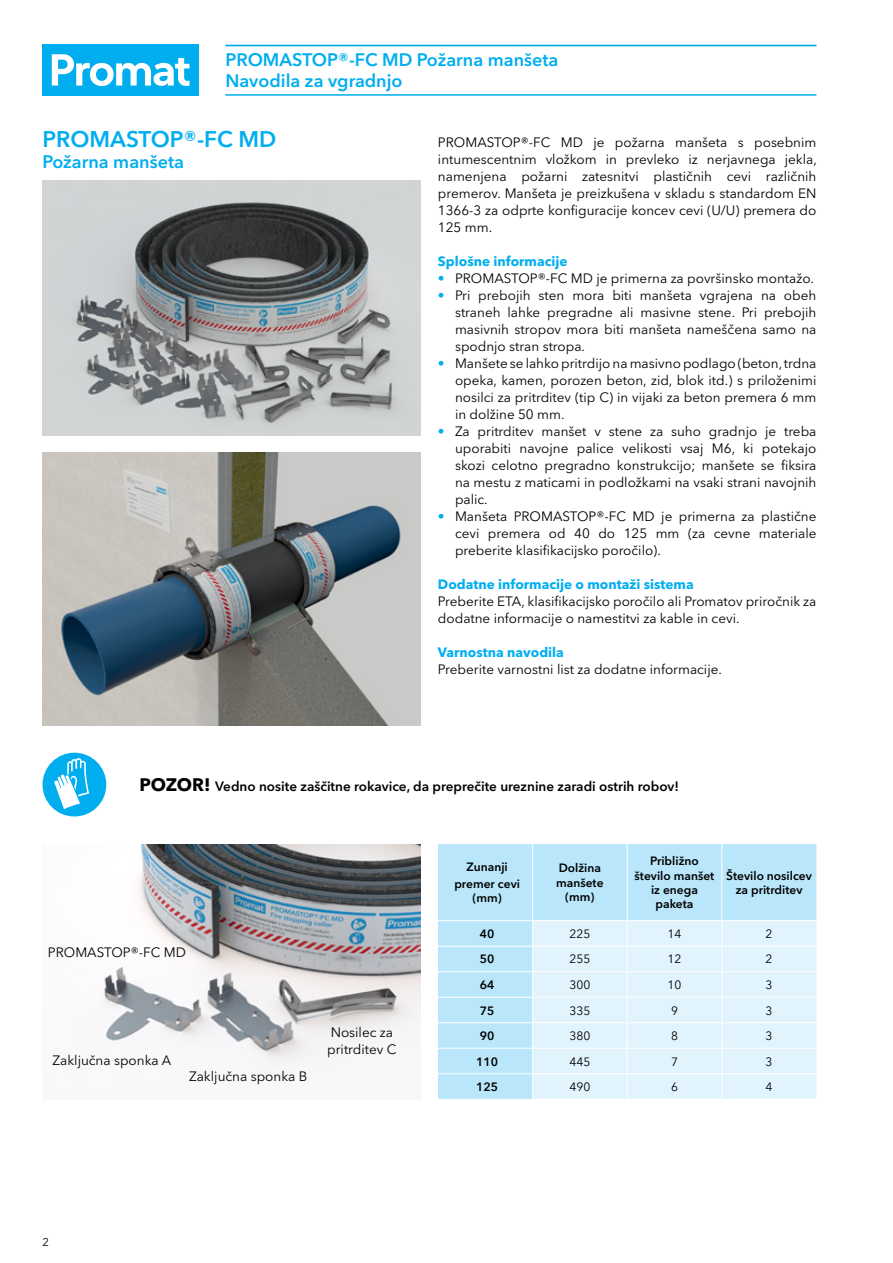
<style>
.page{position:relative;width:893px;height:1263px;background:#fff}
.page>*{position:absolute;margin:0;border:0;box-sizing:border-box;transform-origin:0 0}
.t1{font:600 22.5px "Avenir Next W1 G";color:#00aeef}
.t2{font:600 18px/21.3px "Avenir Next W1 G";color:#00aeef}
.t3{font:13.5px/17px "Avenir Next W1 G";color:#000;text-align:justify}
.t4{font:600 13.5px "Avenir Next W1 G";color:#000}
.t5{font:700 13.5px "Avenir Next W1 G";color:#00aeef}
.t6{font:600 12px/14.4px "Avenir Next W1 G";color:#000;text-align:center}
.t7{font:12px "Avenir Next W1 G";color:#000}
.t8{font:11.25px "Avenir Next W1 G";color:#000}
.s1{color:#00aeef}
.s2{font-weight:700;font-size:18px}
</style>
<div class="page">
<div style="left:43px;top:45px;width:156px;height:51px;background:#00aeef"></div>
<svg style="left:52px;top:54px;width:138px;height:32px"></svg>
<img style="left:43px;top:181px;width:378px;height:255px">
<img style="left:43px;top:453px;width:378px;height:272px">
<div style="left:43px;top:753px;width:63px;height:63px;background:#00aeef;border-radius:50%"></div>
<svg style="left:54px;top:758px;width:35px;height:51px"></svg>
<img style="left:103px;top:844px;width:318px;height:220px">
<hr style="left:225px;top:45px;width:591px;height:1px;background:#00aeef">
<hr style="left:225px;top:94px;width:591px;height:2px;background:#00aeef">
<div style="left:438px;top:844px;width:378px;height:255px;background:#b9e6fa"></div>
<div style="left:533px;top:921px;width:283px;height:178px;background:#e1f4fd"></div>
<hr style="left:438px;top:920px;width:95px;height:1px;background:#fff">
<hr style="left:627px;top:920px;width:95px;height:1px;background:#fff">
<hr style="left:533px;top:920px;width:94px;height:1px;background:#fff">
<hr style="left:533px;top:946px;width:94px;height:1px;background:#fff">
<hr style="left:627px;top:946px;width:95px;height:1px;background:#fff">
<hr style="left:533px;top:971px;width:94px;height:1px;background:#fff">
<hr style="left:627px;top:971px;width:95px;height:1px;background:#fff">
<hr style="left:533px;top:997px;width:94px;height:1px;background:#fff">
<hr style="left:627px;top:997px;width:95px;height:1px;background:#fff">
<hr style="left:533px;top:1022px;width:94px;height:1px;background:#fff">
<hr style="left:627px;top:1022px;width:95px;height:1px;background:#fff">
<hr style="left:533px;top:1048px;width:94px;height:1px;background:#fff">
<hr style="left:627px;top:1048px;width:95px;height:1px;background:#fff">
<hr style="left:533px;top:1073px;width:94px;height:1px;background:#fff">
<hr style="left:627px;top:1073px;width:95px;height:1px;background:#fff">
<hr style="left:627px;top:844px;width:1px;height:76px;background:#fff">
<hr style="left:721px;top:844px;width:1px;height:76px;background:#fff">
<svg style="left:627px;top:921px;width:1px;height:178px"></svg>
<svg style="left:721px;top:921px;width:1px;height:178px"></svg>
<hr style="left:532px;top:844px;width:1px;height:76px;background:#fff">
<svg style="left:532px;top:921px;width:1px;height:178px"></svg>
<hr style="left:438px;top:946px;width:95px;height:1px;background:#fff">
<hr style="left:438px;top:971px;width:95px;height:1px;background:#fff">
<hr style="left:438px;top:997px;width:95px;height:1px;background:#fff">
<hr style="left:438px;top:1022px;width:95px;height:1px;background:#fff">
<hr style="left:438px;top:1048px;width:95px;height:1px;background:#fff">
<hr style="left:438px;top:1073px;width:95px;height:1px;background:#fff">
<hr style="left:722px;top:920px;width:94px;height:1px;background:#fff">
<hr style="left:722px;top:946px;width:94px;height:1px;background:#fff">
<hr style="left:722px;top:971px;width:94px;height:1px;background:#fff">
<hr style="left:722px;top:997px;width:94px;height:1px;background:#fff">
<hr style="left:722px;top:1022px;width:94px;height:1px;background:#fff">
<hr style="left:722px;top:1048px;width:94px;height:1px;background:#fff">
<hr style="left:722px;top:1073px;width:94px;height:1px;background:#fff">
<h2 class="t2" style="left:225px;top:49px;width:335px">PROMASTOP®-FC MD Požarna manšeta<br>Navodila za vgradnjo</h2>
<h1 class="t1" style="left:43px;top:125px;width:235px">PROMASTOP®-FC MD</h1>
<h2 class="t2" style="left:43px;top:151px;width:143px">Požarna manšeta</h2>
<p class="t3" style="left:438px;top:134px;width:380px">PROMASTOP®-FC MD je požarna manšeta s posebnim intumescentnim vložkom in prevleko iz nerjavnega jekla, namenjena požarni zatesnitvi plastičnih cevi različnih premerov. Manšeta je preizkušena v skladu s standardom EN 1366-3 za odprte konfiguracije koncev cevi (U/U) premera do 125 mm.</p>
<p class="t5" style="left:438px;top:253px;width:131px">Splošne informacije</p>
<p class="t3" style="left:438px;top:270px;width:378px"><span class="s1">•</span> PROMASTOP®-FC MD je primerna za površinsko montažo.</p>
<p class="t3" style="left:455px;top:287px;width:363px;text-indent:-17px"><span class="s1">•</span> Pri prebojih sten mora biti manšeta vgrajena na obeh straneh lahke pregradne ali masivne stene. Pri prebojih masivnih stropov mora biti manšeta nameščena samo na spodnjo stran stropa.</p>
<p class="t3" style="left:455px;top:355px;width:363px;text-indent:-17px"><span class="s1">•</span> Manšete se lahko pritrdijo na masivno podlago (beton, trdna opeka, kamen, porozen beton, zid, blok itd.) s priloženimi nosilci za pritrditev (tip C) in vijaki za beton premera 6 mm in dolžine 50 mm.</p>
<p class="t3" style="left:455px;top:423px;width:363px;text-indent:-17px"><span class="s1">•</span> Za pritrditev manšet v stene za suho gradnjo je treba uporabiti navojne palice velikosti vsaj M6, ki potekajo skozi celotno pregradno konstrukcijo; manšete se fiksira na mestu z maticami in podložkami na vsaki strani navojnih palic.</p>
<p class="t3" style="left:455px;top:508px;width:363px;text-indent:-17px"><span class="s1">•</span> Manšeta PROMASTOP®-FC MD je primerna za plastične cevi premera od 40 do 125 mm (za cevne materiale preberite klasifikacijsko poročilo).</p>
<p class="t5" style="left:438px;top:576px;width:257px">Dodatne informacije o montaži sistema</p>
<p class="t3" style="left:438px;top:593px;width:380px">Preberite ETA, klasifikacijsko poročilo ali Promatov priročnik za dodatne informacije o namestitvi za kable in cevi.</p>
<p class="t5" style="left:438px;top:644px;width:127px">Varnostna navodila</p>
<p class="t3" style="left:438px;top:661px;width:285px">Preberite varnostni list za dodatne informacije.</p>
<p class="t4" style="left:139px;top:778px;width:541px"><span class="s2">POZOR!</span> Vedno nosite zaščitne rokavice, da preprečite ureznine zaradi ostrih robov!</p>
<p class="t6" style="left:454px;top:858px;width:67px;line-height:17px">Zunanji premer cevi</p>
<p class="t6" style="left:473px;top:891px;width:31px">(mm)</p>
<p class="t6" style="left:556px;top:861px;width:49px">Dolžina manšete (mm)</p>
<p class="t6" style="left:635px;top:854px;width:81px">Približno število manšet iz enega paketa</p>
<p class="t6" style="left:726px;top:868px;width:87px">Število nosilcev za pritrditev</p>
<p class="t3" style="left:48px;top:943px;width:140px">PROMASTOP®-FC MD</p>
<p class="t3" style="left:53px;top:1052px;width:120px">Zaključna sponka A</p>
<p class="t3" style="left:189px;top:1068px;width:120px">Zaključna sponka B</p>
<p class="t3" style="left:327px;top:1024px;width:71px">Nosilec za pritrditev C</p>
<p class="t8" style="left:43px;top:1235px;width:8px">2</p>
<p class="t6" style="left:480px;top:926px;width:16px">40</p>
<p class="t7" style="left:569px;top:926px;width:22px">225</p>
<p class="t7" style="left:667px;top:926px;width:15px">14</p>
<p class="t7" style="left:766px;top:926px;width:8px">2</p>
<p class="t6" style="left:480px;top:952px;width:16px">50</p>
<p class="t7" style="left:569px;top:952px;width:22px">255</p>
<p class="t7" style="left:667px;top:952px;width:15px">12</p>
<p class="t7" style="left:766px;top:952px;width:8px">2</p>
<p class="t6" style="left:480px;top:977px;width:16px">64</p>
<p class="t7" style="left:569px;top:978px;width:22px">300</p>
<p class="t7" style="left:667px;top:978px;width:15px">10</p>
<p class="t7" style="left:766px;top:978px;width:8px">3</p>
<p class="t6" style="left:480px;top:1003px;width:16px">75</p>
<p class="t7" style="left:569px;top:1003px;width:22px">335</p>
<p class="t7" style="left:671px;top:1003px;width:8px">9</p>
<p class="t7" style="left:766px;top:1003px;width:8px">3</p>
<p class="t6" style="left:480px;top:1028px;width:16px">90</p>
<p class="t7" style="left:569px;top:1029px;width:22px">380</p>
<p class="t7" style="left:671px;top:1029px;width:8px">8</p>
<p class="t7" style="left:766px;top:1029px;width:8px">3</p>
<p class="t6" style="left:476px;top:1054px;width:23px">110</p>
<p class="t7" style="left:569px;top:1054px;width:22px">445</p>
<p class="t7" style="left:671px;top:1054px;width:8px">7</p>
<p class="t7" style="left:766px;top:1054px;width:8px">3</p>
<p class="t6" style="left:476px;top:1079px;width:23px">125</p>
<p class="t7" style="left:569px;top:1080px;width:22px">490</p>
<p class="t7" style="left:671px;top:1080px;width:8px">6</p>
<p class="t7" style="left:766px;top:1080px;width:8px">4</p>
</div>
